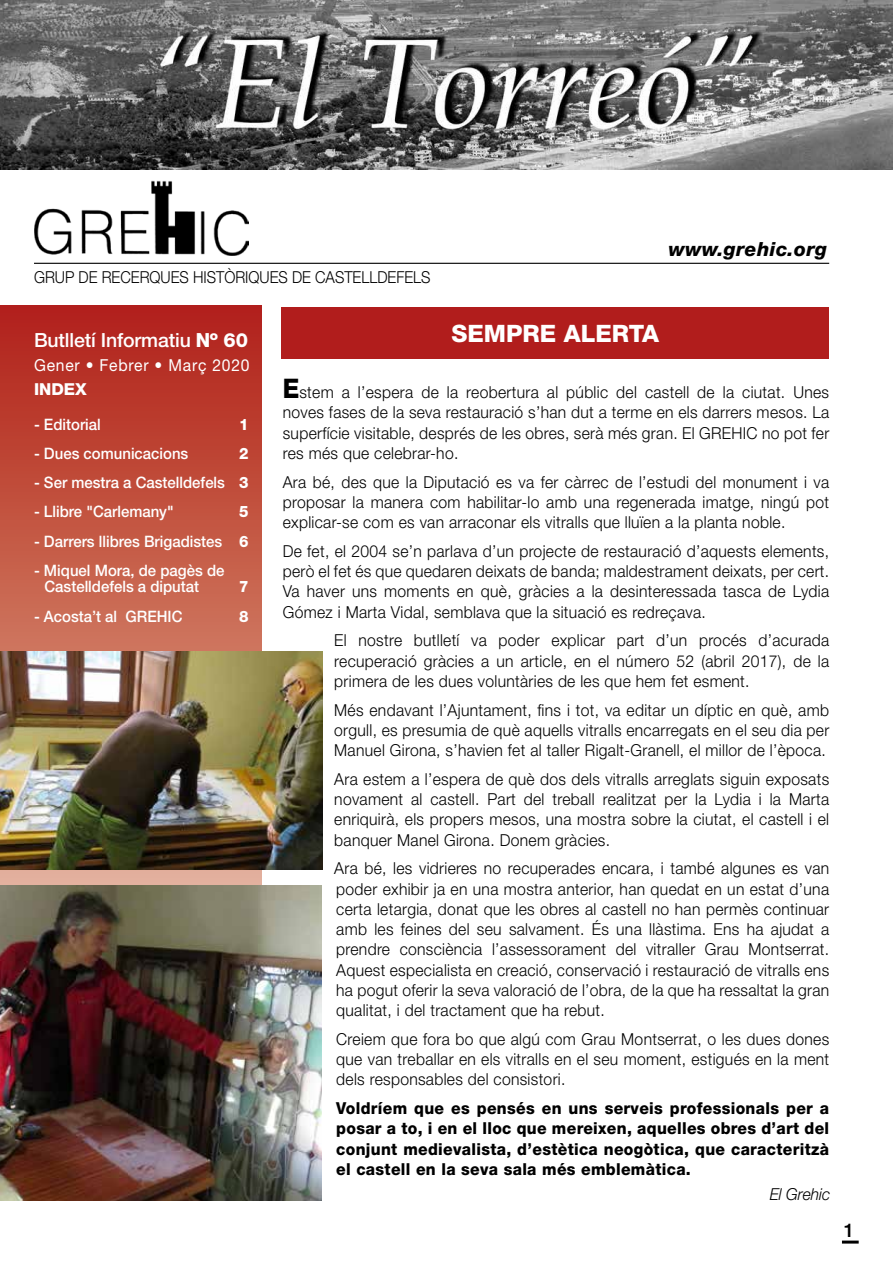
<style>
.page{position:relative;width:893px;height:1263px;background:#fff}
.page>*{position:absolute;margin:0;border:0;box-sizing:border-box;transform-origin:0 0}
.t1{font:800 24px "Helvetica Neue";color:#fff}
.t2{font:500 19.5px "Helvetica Neue";letter-spacing:-.01em;color:#fff}
.t3{font:italic 800 19.5px "Helvetica Neue";letter-spacing:.02em;color:#000}
.t4{font:500 18.9px "Helvetica Neue";color:#000}
.t5{font:300 16.5px/20.2px "Helvetica Neue";letter-spacing:.02em;color:#000;text-align:justify;scale:.95 1}
.t6{font:800 16.5px/20.2px "Helvetica Neue";letter-spacing:.02em;color:#000;text-align:justify;scale:.95 1}
.t7{font:300 16.5px "Helvetica Neue";color:#000;scale:.9 1}
.t8{font:16.5px "Helvetica Neue";letter-spacing:.05em;color:#fff;scale:.95 1}
.t9{font:italic 300 16.5px "Helvetica Neue";color:#000;scale:.95 1}
.t10{font:800 16.5px "Helvetica Neue";color:#fff}
.t11{font:500 15.75px/16.5px "Helvetica Neue";color:#fff;scale:.95 1}
.t12{font:800 15.75px "Helvetica Neue";color:#fff;scale:.95 1}
.s1{font-weight:800}
.s2{font-weight:800;font-size:27px}
</style>
<div class="page">
<svg style="left:0;top:305px;width:261px;height:580px;background:#c04e3e"></svg>
<img style="left:0;top:0;width:893px;height:170px">
<hr style="left:34px;top:263px;width:795px;height:1px;background:#000">
<div style="left:281px;top:307px;width:548px;height:51px;background:#b11d1c"></div>
<hr style="left:842px;top:1240px;width:17px;height:3px;background:#000">
<img style="left:34px;top:181px;width:215px;height:75px">
<img style="left:0;top:651px;width:323px;height:218px">
<img style="left:0;top:885px;width:322px;height:315px">
<p class="t7" style="left:34px;top:267px;width:442px">GRUP DE RECERQUES HISTÒRIQUES DE CASTELLDEFELS</p>
<p class="t3" style="left:668px;top:238px;width:160px">www.grehic.org</p>
<p class="t2" style="left:34px;top:328px;width:216px">Butlletí Informatiu <span class="s1">Nº 60</span></p>
<p class="t8" style="left:34px;top:355px;width:228px">Gener • Febrer • Març 2020</p>
<p class="t10" style="left:34px;top:379px;width:54px">INDEX</p>
<p class="t11" style="left:34px;top:415px;width:72px">- Editorial</p>
<p class="t12" style="left:239px;top:414px;width:11px">1</p>
<p class="t11" style="left:34px;top:445px;width:164px">- Dues comunicacions</p>
<p class="t12" style="left:239px;top:444px;width:11px">2</p>
<p class="t11" style="left:34px;top:474px;width:227px">- Ser mestra a Castelldefels <span class="s1">3</span></p>
<p class="t11" style="left:34px;top:503px;width:149px">- Llibre "Carlemany"</p>
<p class="t12" style="left:239px;top:502px;width:11px">5</p>
<p class="t11" style="left:34px;top:532px;width:227px">- Darrers llibres Brigadistes <span class="s1">6</span></p>
<p class="t11" style="left:45px;top:562px;width:191px;text-indent:-11px">- Miquel Mora, de pagès de<br>Castelldefels a diputat</p>
<p class="t12" style="left:239px;top:577px;width:11px">7</p>
<p class="t11" style="left:34px;top:607px;width:158px">- Acosta’t al GREHIC</p>
<p class="t12" style="left:239px;top:607px;width:11px">8</p>
<h1 class="t1" style="left:451px;top:319px;width:209px">SEMPRE ALERTA</h1>
<p class="t5" style="left:283px;top:382px;width:577px"><span class="s2">E</span>stem a l’espera de la reobertura al públic del castell de la ciutat. Unes noves fases de la seva restauració s’han dut a terme en els darrers mesos. La superfície visitable, després de les obres, serà més gran. El GREHIC no pot fer res més que celebrar-ho.</p>
<p class="t5" style="left:283px;top:471px;width:577px">Ara bé, des que la Diputació es va fer càrrec de l’estudi del monument i va proposar la manera com habilitar-lo amb una regenerada imatge, ningú pot explicar-se com es van arraconar els vitralls que lluïen a la planta noble.</p>
<p class="t5" style="left:283px;top:540px;width:577px">De fet, el 2004 se’n parlava d’un projecte de restauració d’aquests elements, però el fet és que quedaren deixats de banda; maldestrament deixats, per cert.<br>Va haver uns moments en què, gràcies a la desinteressada tasca de Lydia Gómez i Marta Vidal, semblava que la situació es redreçava.</p>
<p class="t5" style="left:334px;top:630px;width:523px">El nostre butlletí va poder explicar part d’un procés d’acurada recuperació gràcies a un article, en el número 52 (abril 2017), de la primera de les dues voluntàries de les que hem fet esment.</p>
<p class="t5" style="left:334px;top:699px;width:523px">Més endavant l’Ajuntament, fins i tot, va editar un díptic en què, amb orgull, es presumia de què aquells vitralls encarregats en el seu dia per Manuel Girona, s’havien fet al taller Rigalt-Granell, el millor de l’època.</p>
<p class="t5" style="left:334px;top:768px;width:522px">Ara estem a l’espera de què dos dels vitralls arreglats siguin exposats novament al castell. Part del treball realitzat per la Lydia i la Marta enriquirà, els propers mesos, una mostra sobre la ciutat, el castell i el banquer Manel Girona. Donem gràcies.</p>
<p class="t5" style="left:334px;top:858px;width:522px">Ara bé, les vidrieres no recuperades encara, i també algunes es van poder exhibir ja en una mostra anterior, han quedat en un estat d’una certa letargia, donat que les obres al castell no han permès continuar amb les feines del seu salvament. És una llàstima. Ens ha ajudat a prendre consciència l’assessorament del vitraller Grau Montserrat.<br>Aquest especialista en creació, conservació i restauració de vitralls ens ha pogut oferir la seva valoració de l’obra, de la que ha ressaltat la gran qualitat, i del tractament que ha rebut.</p>
<p class="t5" style="left:336px;top:1028px;width:520px">Creiem que fora bo que algú com Grau Montserrat, o les dues dones que van treballar en els vitralls en el seu moment, estigués en la ment dels responsables del consistori.</p>
<p class="t6" style="left:336px;top:1098px;width:520px">Voldríem que es pensés en uns serveis professionals per a posar a to, i en el lloc que mereixen, aquelles obres d’art del conjunt medievalista, d’estètica neogòtica, que caracteritzà el castell en la seva sala més emblemàtica.</p>
<p class="t9" style="left:770px;top:1184px;width:65px">El Grehic</p>
<p class="t4" style="left:844px;top:1219px;width:12px">1</p>
</div>
